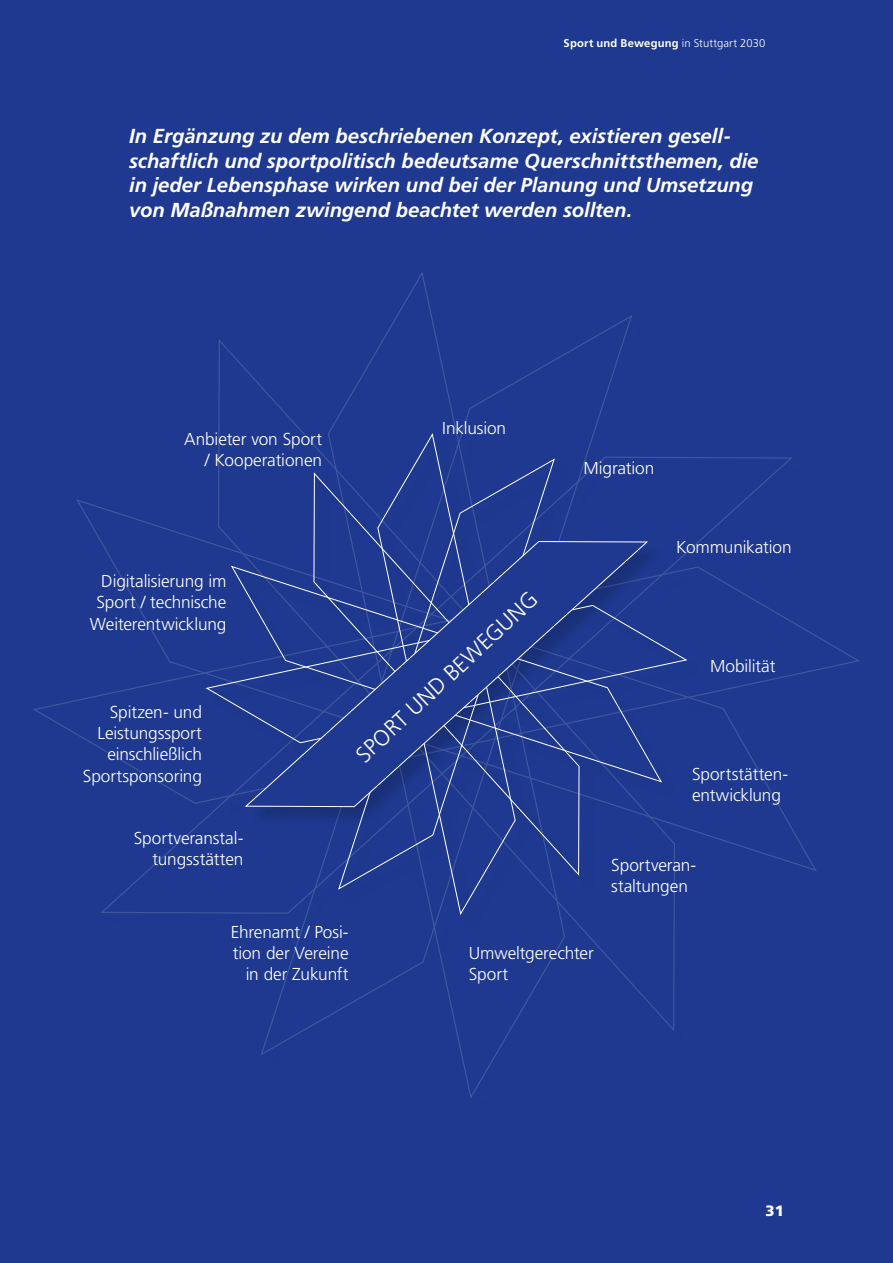
<style>
.page{position:relative;width:893px;height:1263px;background:#1e398f}
.page>*{position:absolute;margin:0;border:0;box-sizing:border-box;transform-origin:0 0}
.t1{font:300 22.5px "Frutiger";color:#fff}
.t2{font:italic 700 20.25px/24.8px "Frutiger";letter-spacing:-.005em;color:#fff}
.t3{font:300 17.25px/21.3px "Frutiger";letter-spacing:-.01em;color:#fff;text-align:right}
.t4{font:900 15px "Frutiger";color:#fff}
.t5{font:700 11.25px "Frutiger";letter-spacing:.015em;color:#fff}
.s1{font-weight:300}
</style>
<div class="page">
<svg style="left:218px;top:339px;width:457px;height:694px"></svg>
<svg style="left:100px;top:457px;width:694px;height:457px"></svg>
<div style="left:209px;top:437px;width:495px;height:495px;background:#1e398f"></div>
<svg style="left:377px;top:433px;width:139px;height:483px"></svg>
<svg style="left:313px;top:473px;width:267px;height:438px"></svg>
<svg style="left:206px;top:605px;width:482px;height:139px"></svg>
<svg style="left:245px;top:541px;width:404px;height:266px"></svg>
<p class="t5" style="left:564px;top:36px;width:203px">Sport und Bewegung <span class="s1">in Stuttgart 2030</span></p>
<p class="t2" style="left:129px;top:123px;width:631px">In Ergänzung zu dem beschriebenen Konzept, existieren gesell&shy;schaftlich und sportpolitisch bedeutsame Querschnittsthemen, die in jeder Lebensphase wirken und bei der Planung und Umsetzung von Maßnahmen zwingend beachtet werden sollten.</p>
<p class="t3" style="left:184px;top:428px;width:139px">Anbieter von Sport / Kooperationen</p>
<p class="t3" style="left:442px;top:418px;width:65px">Inklusion</p>
<p class="t3" style="left:90px;top:571px;width:138px">Digitalisierung im<br>Sport / technische<br>Weiterentwicklung</p>
<p class="t3" style="left:83px;top:701px;width:121px">Spitzen- und<br>Leistungssport einschließlich<br>Sportsponsoring</p>
<p class="t3" style="left:134px;top:827px;width:111px">Sportveranstal&shy;tungsstätten</p>
<h1 class="t1" style="left:351px;top:749px;width:240px;rotate:-43deg">SPORT UND BEWEGUNG</h1>
<p class="t3" style="left:584px;top:458px;width:72px">Migration</p>
<p class="t3" style="left:676px;top:537px;width:117px">Kommunikation</p>
<p class="t3" style="left:710px;top:656px;width:67px">Mobilität</p>
<p class="t3" style="left:692px;top:764px;width:98px;text-align:left">Sportstätten&shy;entwicklung</p>
<p class="t3" style="left:611px;top:854px;width:87px;text-align:left">Sportveran&shy;staltungen</p>
<p class="t3" style="left:231px;top:921px;width:119px">Ehrenamt / Posi&shy;tion der Vereine in der Zukunft</p>
<p class="t3" style="left:469px;top:943px;width:127px;text-align:left">Umweltgerechter<br>Sport</p>
<p class="t4" style="left:765px;top:1201px;width:20px">31</p>
</div>
